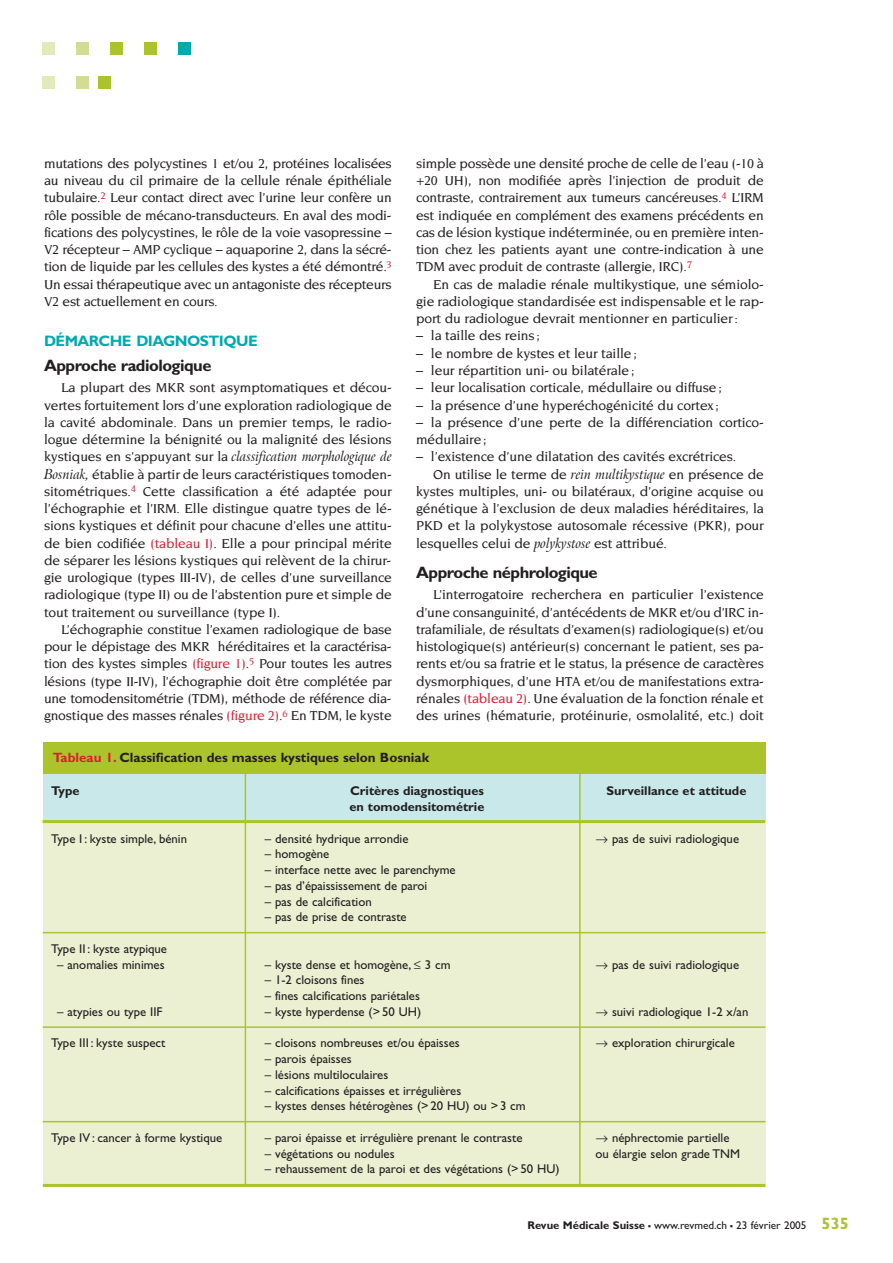
<style>
.page{position:relative;width:893px;height:1263px;background:#fff}
.page>*{position:absolute;margin:0;border:0;box-sizing:border-box;transform-origin:0 0}
.t1{font:700 16.5px "Gill Sans";letter-spacing:-.03em;color:#231f20}
.t2{font:700 15.15px "Gill Sans";letter-spacing:-.035em;color:#00aaad}
.t3{font:500 13.95px/17.2px "Novarese";letter-spacing:-.01em;color:#231f20;text-align:justify}
.t4{font:italic 13.95px "Arrus BT";letter-spacing:-.01em;color:#231f20;scale:.95 1}
.t5{font:700 13.5px "Gill Sans";color:#231f20}
.t6{font:12.75px "Gill Sans";color:#231f20}
.t7{font:700 12.75px "Gill Sans";color:#231f20}
.t8{font:11.25px "Gill Sans";color:#231f20}
.s1{font-family:"Novarese";font-weight:500;font-style:normal}
.s2{font-family:"Arrus BT";font-weight:400;font-style:italic}
.s3{color:#db1f31}
.s4{font-weight:700}
.s5{font-weight:700;font-size:16.5px}
.s6{font-weight:700;font-size:16.5px;color:#acc42b}
</style>
<div class="page">
<div style="left:179px;top:43px;width:12px;height:12px;background:#00aaad"></div>
<div style="left:145px;top:43px;width:12px;height:12px;background:#acc42b"></div>
<div style="left:111px;top:43px;width:12px;height:12px;background:#acc42b"></div>
<div style="left:77px;top:43px;width:12px;height:12px;background:#d2dd93"></div>
<div style="left:43px;top:43px;width:12px;height:12px;background:#e2eabc"></div>
<div style="left:99px;top:77px;width:12px;height:12px;background:#acc42b"></div>
<div style="left:77px;top:77px;width:12px;height:12px;background:#d2dd93"></div>
<div style="left:43px;top:77px;width:12px;height:12px;background:#e2eabc"></div>
<div style="left:43px;top:822px;width:722px;height:364px;background:#ebf0d2"></div>
<div style="left:43px;top:755px;width:722px;height:67px;background:#c8e8ea"></div>
<hr style="left:43px;top:932px;width:722px;height:1px;background:#acc42b">
<hr style="left:43px;top:1026px;width:722px;height:2px;background:#acc42b">
<hr style="left:43px;top:1121px;width:722px;height:1px;background:#acc42b">
<hr style="left:43px;top:1184px;width:722px;height:3px;background:#acc42b">
<hr style="left:245px;top:770px;width:1px;height:416px;background:#acc42b">
<hr style="left:579px;top:767px;width:2px;height:419px;background:#acc42b">
<div style="left:43px;top:742px;width:722px;height:31px;background:#acc42b"></div>
<hr style="left:43px;top:820px;width:722px;height:3px;background:#acc42b">
<p class="t3" style="left:44px;top:155px;width:349px">mutations des polycystines 1 et/ou 2, protéines localisées au niveau du cil primaire de la cellule rénale épithéliale tubulaire.<sup>2</sup> Leur contact direct avec l’urine leur confère un rôle possible de mécano-transducteurs. En aval des modi&shy;fications des polycystines, le rôle de la voie vasopressine – V2 récepteur – AMP cyclique – aquaporine 2, dans la sécré&shy;tion de liquide par les cellules des kystes a été démontré.<sup>3<br></sup>Un essai thérapeutique avec un antagoniste des récepteurs V2 est actuellement en cours.</p>
<p class="t2" style="left:44px;top:335px;width:215px">DÉMARCHE DIAGNOSTIQUE</p>
<p class="t1" style="left:44px;top:359px;width:169px">Approche radiologique</p>
<p class="t3" style="left:44px;top:380px;width:349px;text-indent:17px">La plupart des MKR sont asymptomatiques et décou&shy;vertes fortuitement lors d’une exploration radiologique de la cavité abdominale. Dans un premier temps, le radio&shy;logue détermine la bénignité ou la malignité des lésions</p>
<p class="t4" style="left:44px;top:448px;width:368px"><span class="s1">kystiques en s’appuyant sur la</span> classification morphologique de</p>
<p class="t3" style="left:44px;top:466px;width:349px"><span class="s2">Bosniak,</span> établie à partir de leurs caractéristiques tomoden&shy;sitométriques.<sup>4</sup> Cette classification a été adaptée pour l’échographie et l’IRM. Elle distingue quatre types de lé&shy;sions kystiques et définit pour chacune d’elles une attitu&shy;de bien codifiée <span class="s3">(tableau I)</span>. Elle a pour principal mérite de séparer les lésions kystiques qui relèvent de la chirur&shy;gie urologique (types III-IV), de celles d’une surveillance radiologique (type II) ou de l’abstention pure et simple de tout traitement ou surveillance (type I).</p>
<p class="t3" style="left:44px;top:621px;width:349px;text-indent:17px">L’échographie constitue l’examen radiologique de base pour le dépistage des MKR héréditaires et la caractérisa&shy;tion des kystes simples <span class="s3">(figure 1)</span>.<sup>5</sup> Pour toutes les autres lésions (type II-IV), l’échographie doit être complétée par une tomodensitométrie (TDM), méthode de référence dia&shy;gnostique des masses rénales <span class="s3">(figure 2)</span>.<sup>6</sup> En TDM, le kyste</p>
<p class="t3" style="left:416px;top:155px;width:349px">simple possède une densité proche de celle de l’eau (-10 à +20 UH), non modifiée après l’injection de produit de contraste, contrairement aux tumeurs cancéreuses.<sup>4</sup> L’IRM est indiquée en complément des examens précédents en cas de lésion kystique indéterminée, ou en première inten&shy;tion chez les patients ayant une contre-indication à une TDM avec produit de contraste (allergie, IRC).<sup>7</sup></p>
<p class="t3" style="left:416px;top:276px;width:349px;text-indent:17px">En cas de maladie rénale multikystique, une sémiolo&shy;gie radiologique standardisée est indispensable et le rap&shy;port du radiologue devrait mentionner en particulier:</p>
<p class="t3" style="left:416px;top:328px;width:125px">– la taille des reins ;</p>
<p class="t3" style="left:416px;top:345px;width:222px">– le nombre de kystes et leur taille;</p>
<p class="t3" style="left:416px;top:362px;width:220px">– leur répartition uni- ou bilatérale;</p>
<p class="t3" style="left:416px;top:380px;width:307px">– leur localisation corticale, médullaire ou diffuse;</p>
<p class="t3" style="left:416px;top:397px;width:304px">– la présence d’une hyperéchogénicité du cortex ;</p>
<p class="t3" style="left:416px;top:414px;width:349px">– la présence d’une perte de la différenciation cortico&shy;médullaire;</p>
<p class="t3" style="left:416px;top:449px;width:322px">– l’existence d’une dilatation des cavités excrétrices.</p>
<p class="t3" style="left:433px;top:466px;width:332px">On utilise le terme de <span class="s2">rein multikystique</span> en présence de</p>
<p class="t3" style="left:416px;top:483px;width:349px">kystes multiples, uni- ou bilatéraux, d’origine acquise ou</p>
<p class="t3" style="left:416px;top:500px;width:349px">génétique à l’exclusion de deux maladies héréditaires, la</p>
<p class="t3" style="left:416px;top:518px;width:349px">PKD et la polykystose autosomale récessive (PKR), pour</p>
<p class="t3" style="left:416px;top:535px;width:252px">lesquelles celui de <span class="s2">polykystose</span> est attribué.</p>
<p class="t1" style="left:416px;top:566px;width:183px">Approche néphrologique</p>
<p class="t3" style="left:416px;top:587px;width:349px;text-indent:17px">L’interrogatoire recherchera en particulier l’existence d’une consanguinité, d’antécédents de MKR et/ou d’IRC in&shy;trafamiliale, de résultats d’examen(s) radiologique(s) et/ou histologique(s) antérieur(s) concernant le patient, ses pa&shy;rents et/ou sa fratrie et le status, la présence de caractères dysmorphiques, d’une HTA et/ou de manifestations extra&shy;rénales <span class="s3">(tableau 2)</span>. Une évaluation de la fonction rénale et des urines (hématurie, protéinurie, osmolalité, etc.) doit</p>
<p class="t5" style="left:53px;top:753px;width:378px"><span class="s3">Tableau 1.</span> Classification des masses kystiques selon Bosniak</p>
<p class="t7" style="left:51px;top:786px;width:30px">Type</p>
<p class="t7" style="left:350px;top:786px;width:135px">Critères diagnostiques</p>
<p class="t7" style="left:606px;top:786px;width:142px">Surveillance et attitude</p>
<p class="t7" style="left:349px;top:802px;width:136px">en tomodensitométrie</p>
<p class="t6" style="left:51px;top:833px;width:137px">Type I : kyste simple, bénin</p>
<p class="t6" style="left:265px;top:833px;width:145px">– densité hydrique arrondie</p>
<p class="t6" style="left:596px;top:833px;width:145px">→ pas de suivi radiologique</p>
<p class="t6" style="left:265px;top:849px;width:66px">– homogène</p>
<p class="t6" style="left:265px;top:865px;width:192px">– interface nette avec le parenchyme</p>
<p class="t6" style="left:265px;top:881px;width:164px">– pas d’épaississement de paroi</p>
<p class="t6" style="left:265px;top:896px;width:108px">– pas de calcification</p>
<p class="t6" style="left:265px;top:912px;width:143px">– pas de prise de contraste</p>
<p class="t6" style="left:51px;top:944px;width:117px">Type II : kyste atypique</p>
<p class="t6" style="left:57px;top:959px;width:109px">– anomalies minimes</p>
<p class="t6" style="left:265px;top:959px;width:187px">– kyste dense et homogène, ≤ 3 cm</p>
<p class="t6" style="left:596px;top:959px;width:145px">→ pas de suivi radiologique</p>
<p class="t6" style="left:265px;top:975px;width:101px">– 1-2 cloisons fines</p>
<p class="t6" style="left:265px;top:991px;width:157px">– fines calcifications pariétales</p>
<p class="t6" style="left:57px;top:1007px;width:107px">– atypies ou type IIF</p>
<p class="t6" style="left:265px;top:1007px;width:158px">– kyste hyperdense (&gt; 50 UH)</p>
<p class="t6" style="left:596px;top:1007px;width:154px">→ suivi radiologique 1-2 x/an</p>
<p class="t6" style="left:51px;top:1038px;width:116px">Type III : kyste suspect</p>
<p class="t6" style="left:265px;top:1038px;width:196px">– cloisons nombreuses et/ou épaisses</p>
<p class="t6" style="left:596px;top:1038px;width:141px">→ exploration chirurgicale</p>
<p class="t6" style="left:265px;top:1054px;width:88px">– parois épaisses</p>
<p class="t6" style="left:265px;top:1070px;width:125px">– lésions multiloculaires</p>
<p class="t6" style="left:265px;top:1085px;width:198px">– calcifications épaisses et irrégulières</p>
<p class="t6" style="left:265px;top:1101px;width:262px">– kystes denses hétérogènes (&gt; 20 HU) ou &gt; 3 cm</p>
<p class="t6" style="left:51px;top:1133px;width:173px">Type IV: cancer à forme kystique</p>
<p class="t6" style="left:265px;top:1133px;width:259px">– paroi épaisse et irrégulière prenant le contraste</p>
<p class="t6" style="left:596px;top:1133px;width:135px">→ néphrectomie partielle</p>
<p class="t6" style="left:265px;top:1148px;width:131px">– végétations ou nodules</p>
<p class="t6" style="left:596px;top:1148px;width:146px">ou élargie selon grade TNM</p>
<p class="t6" style="left:265px;top:1164px;width:296px">– rehaussement de la paroi et des végétations (&gt; 50 HU)</p>
<p class="t8" style="left:527px;top:1221px;width:323px"><span class="s4">Revue Médicale Suisse</span> <span class="s5">–</span> www.revmed.ch <span class="s5">–</span> 23 février 2005 <span class="s6">535</span></p>
</div>
